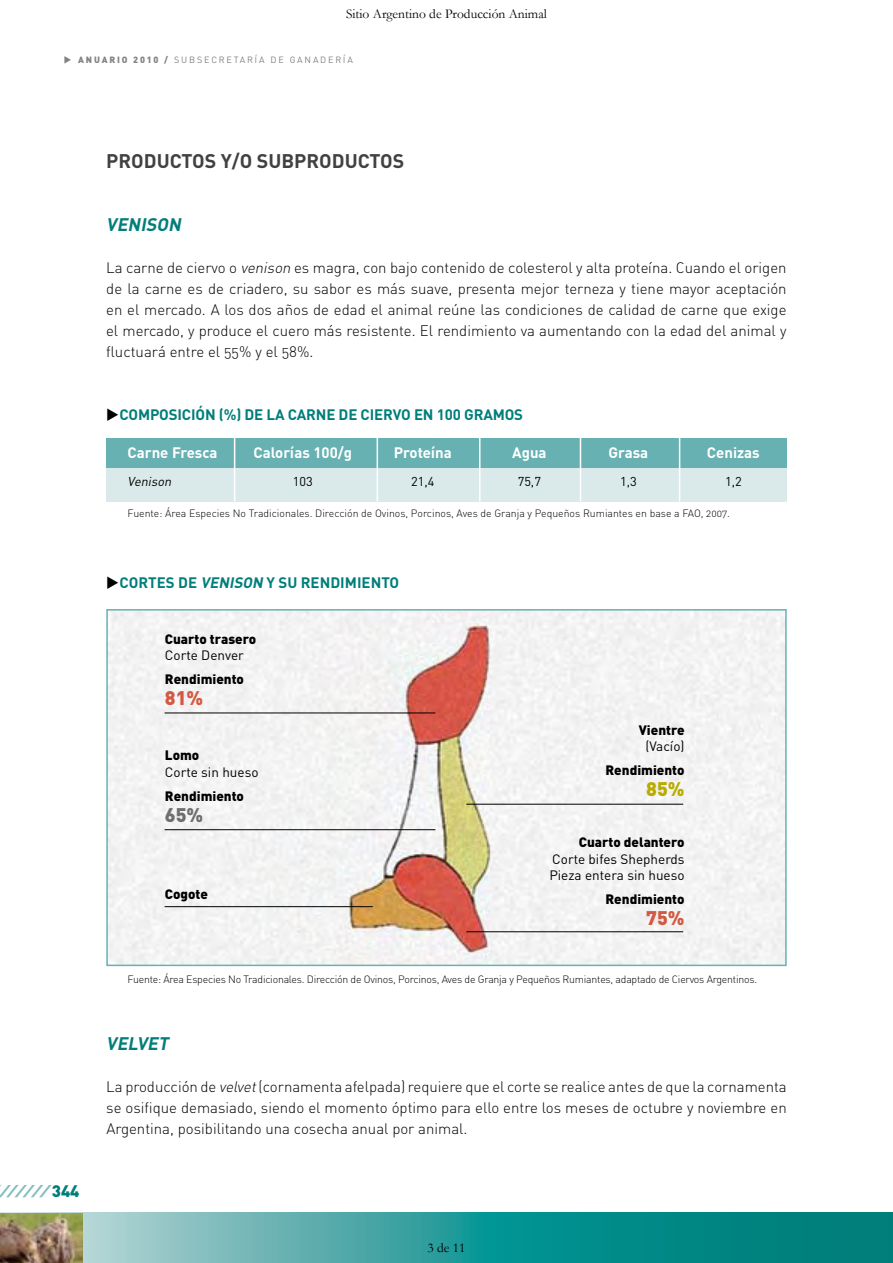
<style>
.page{position:relative;width:893px;height:1263px;background:#fff}
.page>*{position:absolute;margin:0;border:0;box-sizing:border-box;transform-origin:0 0}
.t1{font:700 19.5px "DIN";color:#414142}
.t2{font:900 19.5px "DIN";color:#d35942}
.t3{font:900 19.5px "DIN";color:#6d6f71}
.t4{font:900 19.5px "DIN";color:#b8ac00}
.t5{font:italic 700 18px "DIN";color:#007e7a}
.t6{font:italic 900 16.5px "Helvetica Neue";color:#83bdbd}
.t7{font:15px/21px "DIN Light Alternate";color:#000;text-align:justify}
.t8{font:700 15px "DIN";letter-spacing:-.01em;color:#007e7a}
.t9{font:700 15px "DIN";color:#fff}
.t10{font:900 13.5px "DIN";color:#000}
.t11{font:13.5px/16.5px "DIN";color:#000}
.t12{font:13.5px "Garamond";color:#000}
.t13{font:12.75px "DIN";color:#000}
.t14{font:italic 12.75px "DIN";color:#000}
.t15{font:10.5px "DIN Light Alternate";letter-spacing:-.02em;color:#000}
.t16{font:10.5px "DIN Light Alternate";color:#000}
.t17{font:9px "DIN";letter-spacing:.2em;color:#808285}
.s1{font-weight:900}
.s2{font-style:italic}
.s3{font-family:"DIN";font-style:normal;color:#007e7a}
</style>
<div class="page">
<svg style="left:83px;top:1213px;width:810px;height:50px;background:#349d9c"></svg>
<img style="left:0;top:1213px;width:83px;height:50px">
<img style="left:109px;top:612px;width:675px;height:351px">
<div style="left:106px;top:609px;width:681px;height:357px;border:2px solid #68b1b2"></div>
<hr style="left:165px;top:713px;width:270px;height:1px;background:#000">
<hr style="left:165px;top:829px;width:270px;height:1px;background:#000">
<hr style="left:165px;top:906px;width:208px;height:1px;background:#000">
<hr style="left:466px;top:804px;width:217px;height:1px;background:#000">
<hr style="left:466px;top:931px;width:217px;height:1px;background:#000">
<div style="left:106px;top:459px;width:681px;height:42px;background:#daeaea"></div>
<div style="left:106px;top:438px;width:681px;height:29px;background:#68b1b2"></div>
<hr style="left:377px;top:432px;width:1px;height:69px;background:#fff">
<hr style="left:479px;top:432px;width:1px;height:69px;background:#fff">
<hr style="left:580px;top:432px;width:1px;height:69px;background:#fff">
<hr style="left:679px;top:432px;width:1px;height:69px;background:#fff">
<hr style="left:234px;top:432px;width:1px;height:69px;background:#fff">
<p class="t12" style="left:346px;top:4px;width:202px">Sitio Argentino de Producción Animal</p>
<p class="t17" style="left:64px;top:54px;width:291px">◆ <span class="s1">anuario 2010 /</span> subsecretaría de ganadería</p>
<h1 class="t1" style="left:106px;top:148px;width:299px">PRODUCTOS Y/O SUBPRODUCTOS</h1>
<p class="t5" style="left:106px;top:213px;width:80px">VENISON</p>
<p class="t7" style="left:106px;top:257px;width:682px">La carne de ciervo o <span class="s2">venison</span>es magra, con bajo contenido de colesterol y alta proteína. Cuando el origen de la carne es de criadero, su sabor es más suave, presenta mejor terneza y tiene mayor aceptación en el mercado. A los dos años de edad el animal reúne las condiciones de calidad de carne que exige el mercado, y produce el cuero más resistente. El rendimiento va aumentando con la edad del animal y fluctuará entre el 55% y el 58%.</p>
<p class="t8" style="left:119px;top:405px;width:405px">COMPOSICIÓN (%) DE LA CARNE DE CIERVO EN 100 GRAMOS</p>
<p class="t9" style="left:128px;top:442px;width:114px">CARNE FRESCA C</p>
<p class="t9" style="left:263px;top:442px;width:116px">ALORÍAS 100/G P</p>
<p class="t9" style="left:403px;top:442px;width:85px">ROTEÍNA A</p>
<p class="t9" style="left:522px;top:442px;width:62px">GUA G</p>
<p class="t9" style="left:618px;top:442px;width:65px">RASA C</p>
<p class="t9" style="left:716px;top:442px;width:45px">ENIZAS</p>
<p class="t14" style="left:128px;top:473px;width:48px">Venison</p>
<p class="t13" style="left:293px;top:473px;width:21px">103</p>
<p class="t13" style="left:411px;top:473px;width:25px">21,4</p>
<p class="t13" style="left:518px;top:473px;width:25px">75,7</p>
<p class="t13" style="left:620px;top:473px;width:18px">1,3</p>
<p class="t13" style="left:725px;top:473px;width:18px">1,2</p>
<p class="t16" style="left:128px;top:507px;width:604px">Fuente: Área Especies N o Tradicionales. Dirección de Ovinos, Porcinos, Aves de Granja y Pequeños Rumiantes en base a FAO, 2007.</p>
<p class="t8" style="left:119px;top:573px;width:281px">CORTES DE <span class="s2">VENISON</span> Y SU RENDI MIENTO</p>
<p class="t10" style="left:165px;top:630px;width:93px">Cuarto trasero</p>
<p class="t11" style="left:165px;top:647px;width:80px">Corte Denver</p>
<p class="t10" style="left:165px;top:670px;width:81px">Rendimiento</p>
<h1 class="t2" style="left:165px;top:685px;width:40px">81%</h1>
<p class="t10" style="left:165px;top:746px;width:36px">Lomo</p>
<p class="t11" style="left:165px;top:764px;width:95px">Corte sin hueso</p>
<p class="t10" style="left:165px;top:787px;width:81px">Rendimiento</p>
<h1 class="t3" style="left:165px;top:802px;width:40px">65%</h1>
<p class="t10" style="left:165px;top:885px;width:45px">Cogote</p>
<p class="t10" style="left:639px;top:721px;width:47px">Vientre</p>
<p class="t11" style="left:645px;top:738px;width:41px">(Vacío)</p>
<p class="t10" style="left:605px;top:761px;width:81px">Rendimiento</p>
<h1 class="t4" style="left:646px;top:776px;width:40px">85%</h1>
<p class="t10" style="left:579px;top:833px;width:107px">Cuarto delantero</p>
<p class="t11" style="left:549px;top:850px;width:137px">Corte bifes Shepherds<br>Pieza entera sin hueso</p>
<p class="t10" style="left:605px;top:890px;width:81px">Rendimiento</p>
<h1 class="t2" style="left:646px;top:905px;width:40px">75%</h1>
<p class="t15" style="left:128px;top:973px;width:631px">Fuente: Área Especies No Tradicionales. Dirección de Ovinos, Porcinos, Aves de Granja y Pequeños Rumiantes, adaptado de Ciervos Argentinos.</p>
<p class="t6" style="left:-2px;top:1181px;width:83px">////// <span class="s3">3 4 4</span></p>
<p class="t5" style="left:106px;top:1032px;width:67px">VE LVET</p>
<p class="t7" style="left:106px;top:1076px;width:682px">La producción de <span class="s2">velvet</span>(cornamenta afelpada) requiere que el corte se realice antes de que la cornamenta se osifique demasiado, siendo el momento óptimo para ello entre los meses de octubre y noviembre en Argentina, posibilitando una cosecha anual por animal.</p>
<p class="t12" style="left:427px;top:1238px;width:40px">3 de 11</p>
</div>
